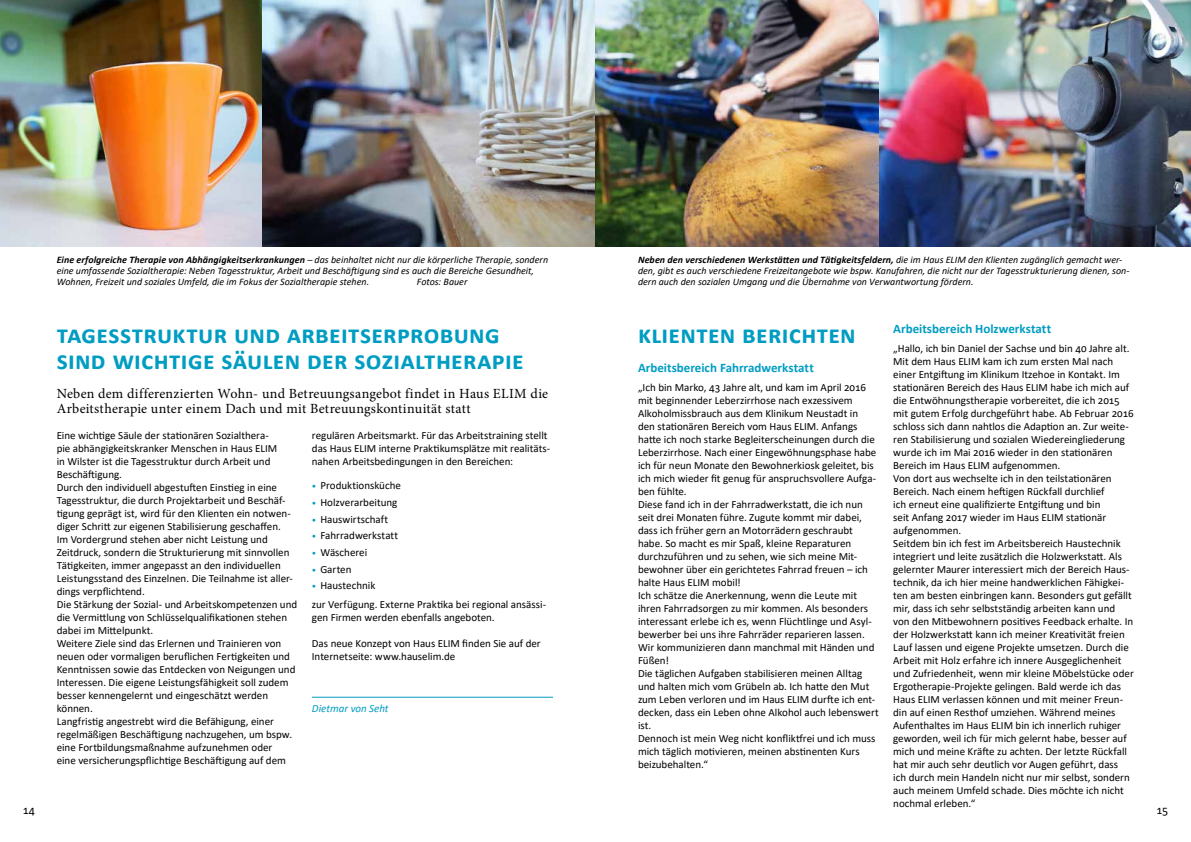
<style>
.page{position:relative;width:1191px;height:842px;background:#fff}
.page>*{position:absolute;margin:0;border:0;box-sizing:border-box;transform-origin:0 0}
.t1{font:700 26px/26px "Calibri";letter-spacing:.01em;color:#009dc3}
.t2{font:14px/15px "Minion Pro";letter-spacing:.015em;color:#000}
.t3{font:700 13px "Calibri";color:#009dc3}
.t4{font:12px "Calibri";color:#000}
.t5{font:11px/13px "Calibri";letter-spacing:-.005em;color:#000}
.t6{font:italic 11px "Calibri";letter-spacing:-.005em;color:#009dc3}
.t7{font:italic 10px/11px "Calibri";color:#000}
.s1{font-weight:700}
.s2{font-size:9px;color:#009dc3}
</style>
<div class="page">
<img style="left:0;top:0;width:595px;height:247px">
<hr style="left:312px;top:697px;width:241px;height:1px;background:#009dc3">
<img style="left:595px;top:0;width:596px;height:247px">
<p class="t7" style="left:57px;top:253px;width:493px"><span class="s1">Eine erfolgreiche Therapie von Abhängigkeitserkrankungen</span> – das beinhaltet nicht nur die körperliche Therapie, sondern eine umfassende Sozialtherapie: Neben Tagesstruktur, Arbeit und Beschäftigung sind es auch die Bereiche Gesundheit,<br>Wohnen, Freizeit und soziales Umfeld, die im Fokus der Sozialtherapie stehen.</p>
<p class="t7" style="left:417px;top:275px;width:52px">Fotos: Bauer</p>
<p class="t7" style="left:638px;top:253px;width:493px"><span class="s1">Neben den verschiedenen Werkstätten und Tätigkeitsfeldern,</span> die im Haus ELIM den Klienten zugänglich gemacht wer&shy;den, gibt es auch verschiedene Freizeitangebote wie bspw. Kanufahren, die nicht nur der Tagesstrukturierung dienen, son&shy;dern auch den sozialen Umgang und die Übernahme von Verwantwortung fördern.</p>
<p class="t3" style="left:893px;top:319px;width:159px">Arbeitsbereich Holzwerkstatt</p>
<p class="t5" style="left:893px;top:341px;width:242px">„Hallo, ich bin Daniel der Sachse und bin 40 Jahre alt.<br>Mit dem Haus ELIM kam ich zum ersten Mal nach einer Entgiftung im Klinikum Itzehoe in Kontakt. Im stationären Bereich des Haus ELIM habe ich mich auf die Entwöhnungstherapie vorbereitet, die ich 2015 mit gutem Erfolg durchgeführt habe. Ab Februar 2016 schloss sich dann nahtlos die Adaption an. Zur weite&shy;ren Stabilisierung und sozialen Wiedereingliederung wurde ich im Mai 2016 wieder in den stationären Bereich im Haus ELIM aufgenommen.<br>Von dort aus wechselte ich in den teilstationären Bereich. Nach einem heftigen Rückfall durchlief<br>ich erneut eine qualifizierte Entgiftung und bin<br>seit Anfang 2017 wieder im Haus ELIM stationär aufgenommen.<br>Seitdem bin ich fest im Arbeitsbereich Haustechnik integriert und leite zusätzlich die Holzwerkstatt. Als gelernter Maurer interessiert mich der Bereich Haus&shy;technik, da ich hier meine handwerklichen Fähigkei&shy;ten am besten einbringen kann. Besonders gut gefällt mir, dass ich sehr selbstständig arbeiten kann und von den Mitbewohnern positives Feedback erhalte. In der Holzwerkstatt kann ich meiner Kreativität freien Lauf lassen und eigene Projekte umsetzen. Durch die Arbeit mit Holz erfahre ich innere Ausgeglichenheit und Zufriedenheit, wenn mir kleine Möbelstücke oder Ergotherapie-Projekte gelingen. Bald werde ich das Haus ELIM verlassen können und mit meiner Freun&shy;din auf einen Resthof umziehen. Während meines Aufenthaltes im Haus ELIM bin ich innerlich ruhiger geworden, weil ich für mich gelernt habe, besser auf mich und meine Kräfte zu achten. Der letzte Rückfall hat mir auch sehr deutlich vor Augen geführt, dass ich durch mein Handeln nicht nur mir selbst, sondern auch meinem Umfeld schade. Dies möchte ich nicht nochmal erleben.“</p>
<h1 class="t1" style="left:57px;top:321px;width:468px">tagesstruktur und arbeitserprobung sind wichtige säulen der sozialtherapie</h1>
<p class="t2" style="left:57px;top:386px;width:493px">Neben dem differenzierten Wohn- und Betreuungsangebot findet in Haus ELIM die<br>Arbeitstherapie unter einem Dach und mit Betreuungskontinuität statt</p>
<p class="t5" style="left:312px;top:429px;width:240px">regulären Arbeitsmarkt. Für das Arbeitstraining stellt das Haus ELIM interne Praktikumsplätze mit realitäts&shy;nahen Arbeitsbedingungen in den Bereichen:</p>
<p class="t5" style="left:312px;top:479px;width:91px"><span class="s2">•</span> Produktionsküche</p>
<p class="t5" style="left:312px;top:495px;width:87px"><span class="s2">•</span> Holzverarbeitung</p>
<p class="t5" style="left:312px;top:512px;width:78px"><span class="s2">•</span> Hauswirtschaft</p>
<p class="t5" style="left:312px;top:529px;width:88px"><span class="s2">•</span> Fahrradwerkstatt</p>
<p class="t5" style="left:312px;top:545px;width:57px"><span class="s2">•</span> Wäscherei</p>
<p class="t5" style="left:312px;top:562px;width:41px"><span class="s2">•</span> Garten</p>
<p class="t5" style="left:312px;top:576px;width:236px;line-height:18.7px"><span class="s2">•</span> Haustechnik<br>zur Verfügung. Externe Praktika bei regional ansässi-</p>
<p class="t5" style="left:312px;top:610px;width:184px">gen Firmen werden ebenfalls angeboten.</p>
<p class="t5" style="left:312px;top:636px;width:230px">Das neue Konzept von Haus ELIM finden Sie auf der<br>Internetseite: www.hauselim.de</p>
<h1 class="t1" style="left:638px;top:321px;width:219px">klienten berichten</h1>
<p class="t3" style="left:638px;top:358px;width:177px">Arbeitsbereich Fahrradwerkstatt</p>
<p class="t5" style="left:638px;top:380px;width:242px">„Ich bin Marko, 43 Jahre alt, und kam im April 2016 mit beginnender Leberzirrhose nach exzessivem Alkoholmissbrauch aus dem Klinikum Neustadt in<br>den stationären Bereich vom Haus ELIM. Anfangs hatte ich noch starke Begleiterscheinungen durch die Leberzirrhose. Nach einer Eingewöhnungsphase habe ich für neun Monate den Bewohnerkiosk geleitet, bis ich mich wieder fit genug für anspruchsvollere Aufga&shy;ben fühlte.<br>Diese fand ich in der Fahrradwerkstatt, die ich nun seit drei Monaten führe. Zugute kommt mir dabei, dass ich früher gern an Motorrädern geschraubt habe. So macht es mir Spaß, kleine Reparaturen durchzuführen und zu sehen, wie sich meine Mit&shy;bewohner über ein gerichtetes Fahrrad freuen – ich halte Haus ELIM mobil!<br>Ich schätze die Anerkennung, wenn die Leute mit ihren Fahrradsorgen zu mir kommen. Als besonders interessant erlebe ich es, wenn Flüchtlinge und Asyl&shy;bewerber bei uns ihre Fahrräder reparieren lassen.<br>Wir kommunizieren dann manchmal mit Händen und Füßen!<br>Die täglichen Aufgaben stabilisieren meinen Alltag und halten mich vom Grübeln ab. Ich hatte den Mut zum Leben verloren und im Haus ELIM durfte ich ent&shy;decken, dass ein Leben ohne Alkohol auch lebenswert ist.<br>Dennoch ist mein Weg nicht konfliktfrei und ich muss mich täglich motivieren, meinen abstinenten Kurs beizubehalten.“</p>
<p class="t5" style="left:57px;top:429px;width:242px">Eine wichtige Säule der stationären Sozialthera-<br>pie abhängigkeitskranker Menschen in Haus ELIM<br>in Wilster ist die Tagesstruktur durch Arbeit und Beschäftigung.<br>Durch den individuell abgestuften Einstieg in eine Tagesstruktur, die durch Projektarbeit und Beschäf&shy;tigung geprägt ist, wird für den Klienten ein notwen&shy;diger Schritt zur eigenen Stabilisierung geschaffen.<br>Im Vordergrund stehen aber nicht Leistung und Zeitdruck, sondern die Strukturierung mit sinnvollen Tätigkeiten, immer angepasst an den individuellen Leistungsstand des Einzelnen. Die Teilnahme ist aller&shy;dings verpflichtend.<br>Die Stärkung der Sozial- und Arbeitskompetenzen und die Vermittlung von Schlüsselqualifikationen stehen dabei im Mittelpunkt.<br>Weitere Ziele sind das Erlernen und Trainieren von neuen oder vormaligen beruflichen Fertigkeiten und Kenntnissen sowie das Entdecken von Neigungen und Interessen. Die eigene Leistungsfähigkeit soll zudem besser kennengelernt und eingeschätzt werden können.<br>Langfristig angestrebt wird die Befähigung, einer regelmäßigen Beschäftigung nachzugehen, um bspw. eine Fortbildungsmaßnahme aufzunehmen oder<br>eine versicherungspflichtige Beschäftigung auf dem</p>
<p class="t6" style="left:312px;top:701px;width:78px">Dietmar von Seht</p>
<p class="t4" style="left:23px;top:801px;width:14px">14</p>
<p class="t4" style="left:1156px;top:801px;width:13px">15</p>
</div>
